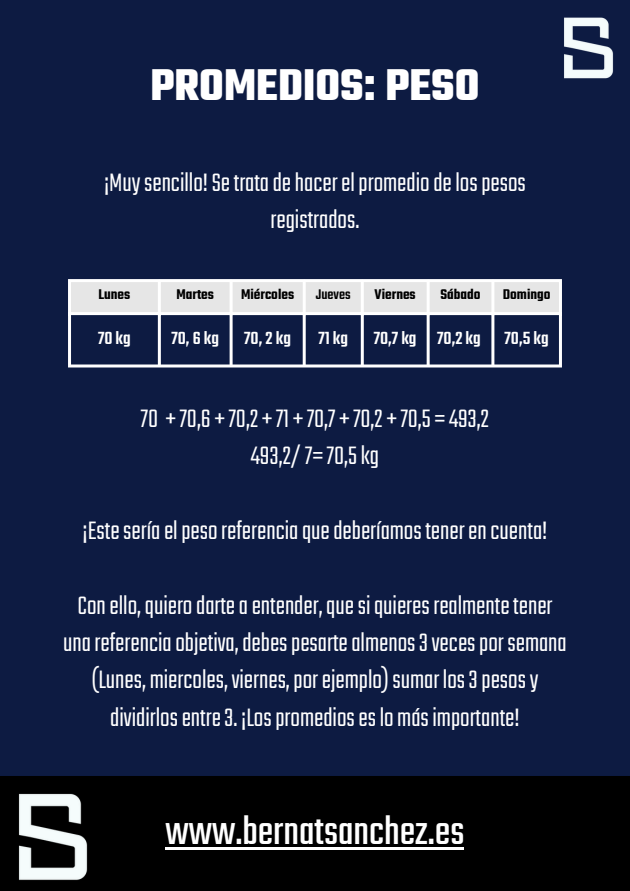
<style>
.page{position:relative;width:630px;height:891px;background:#0d1b42}
.page>*{position:absolute;margin:0;border:0;box-sizing:border-box;transform-origin:0 0}
.t1{font:700 48px "Teko";color:#fff}
.t2{font:42.8px "Teko";color:#fff}
.t3{font:300 28px/37.2px "Teko";color:#fff;text-align:center}
.t4{font:500 19.2px "Teko";color:#fff}
.t5{font:600 15.2px "Teko";color:#000}
.t6{font:500 15.2px "Teko";color:#000}
</style>
<div class="page">
<div style="left:0;top:776px;width:630px;height:115px;background:#000"></div>
<img style="left:0;top:779px;width:105px;height:112px">
<img style="left:564px;top:17px;width:50px;height:62px">
<hr style="left:165px;top:847px;width:299px;height:3px;background:#fff">
<div style="left:71px;top:282px;width:488px;height:30px;background:#e6e6e6"></div>
<hr style="left:68px;top:282px;width:3px;height:82px;background:#fff">
<hr style="left:158px;top:282px;width:3px;height:82px;background:#fff">
<hr style="left:230px;top:282px;width:3px;height:82px;background:#fff">
<hr style="left:303px;top:282px;width:3px;height:82px;background:#fff">
<hr style="left:361px;top:282px;width:3px;height:82px;background:#fff">
<hr style="left:427px;top:282px;width:3px;height:82px;background:#fff">
<hr style="left:491px;top:282px;width:3px;height:82px;background:#fff">
<hr style="left:559px;top:282px;width:3px;height:82px;background:#fff">
<hr style="left:68px;top:279px;width:494px;height:3px;background:#fff">
<hr style="left:68px;top:312px;width:494px;height:3px;background:#fff">
<svg style="left:68px;top:364px;width:494px;height:4px;background:#c3c7d0"></svg>
<p class="t1" style="left:150px;top:54px;width:331px">PROMEDIOS: PESO</p>
<p class="t3" style="left:104px;top:166px;width:423px">¡Muysencillo!Setratadehacerelpromediodelospesos registrados.</p>
<p class="t5" style="left:99px;top:285px;width:33px">Lunes</p>
<p class="t5" style="left:176px;top:285px;width:39px">Martes</p>
<p class="t5" style="left:241px;top:285px;width:55px">Miércoles</p>
<p class="t6" style="left:316px;top:285px;width:36px">Jueves</p>
<p class="t5" style="left:375px;top:285px;width:43px">Viernes</p>
<p class="t5" style="left:440px;top:285px;width:42px">Sábado</p>
<p class="t5" style="left:503px;top:285px;width:49px">Domingo</p>
<p class="t4" style="left:98px;top:325px;width:34px">70 kg</p>
<p class="t4" style="left:171px;top:325px;width:49px">70, 6 kg</p>
<p class="t4" style="left:244px;top:325px;width:48px">70, 2 kg</p>
<p class="t4" style="left:318px;top:325px;width:31px">71 kg</p>
<p class="t4" style="left:374px;top:325px;width:44px">70,7 kg</p>
<p class="t4" style="left:437px;top:325px;width:45px">70,2 kg</p>
<h2 class="t4" style="left:505px;top:325px;width:46px">70,5 kg</h2>
<p class="t3" style="left:141px;top:402px;width:350px">70 +70,6+70,2+71+70,7+70,2+70,5=493,2</p>
<p class="t3" style="left:251px;top:439px;width:130px">493,2/7=70,5kg</p>
<p class="t3" style="left:83px;top:514px;width:466px">¡Esteseríaelpesoreferenciaquedeberíamostenerencuenta!</p>
<p class="t3" style="left:63px;top:588px;width:505px">Conello,quierodarteaentender,quesiquieresrealmentetener unareferenciaobjetiva,debespesartealmenos3vecesporsemana (Lunes, miercoles,viernes,porejemplo)sumar los3pesosy dividirlosentre3. ¡Lospromedioseslo másimportante!</p>
<p class="t2" style="left:165px;top:803px;width:300px">www.bernatsanchez.es</p>
</div>
